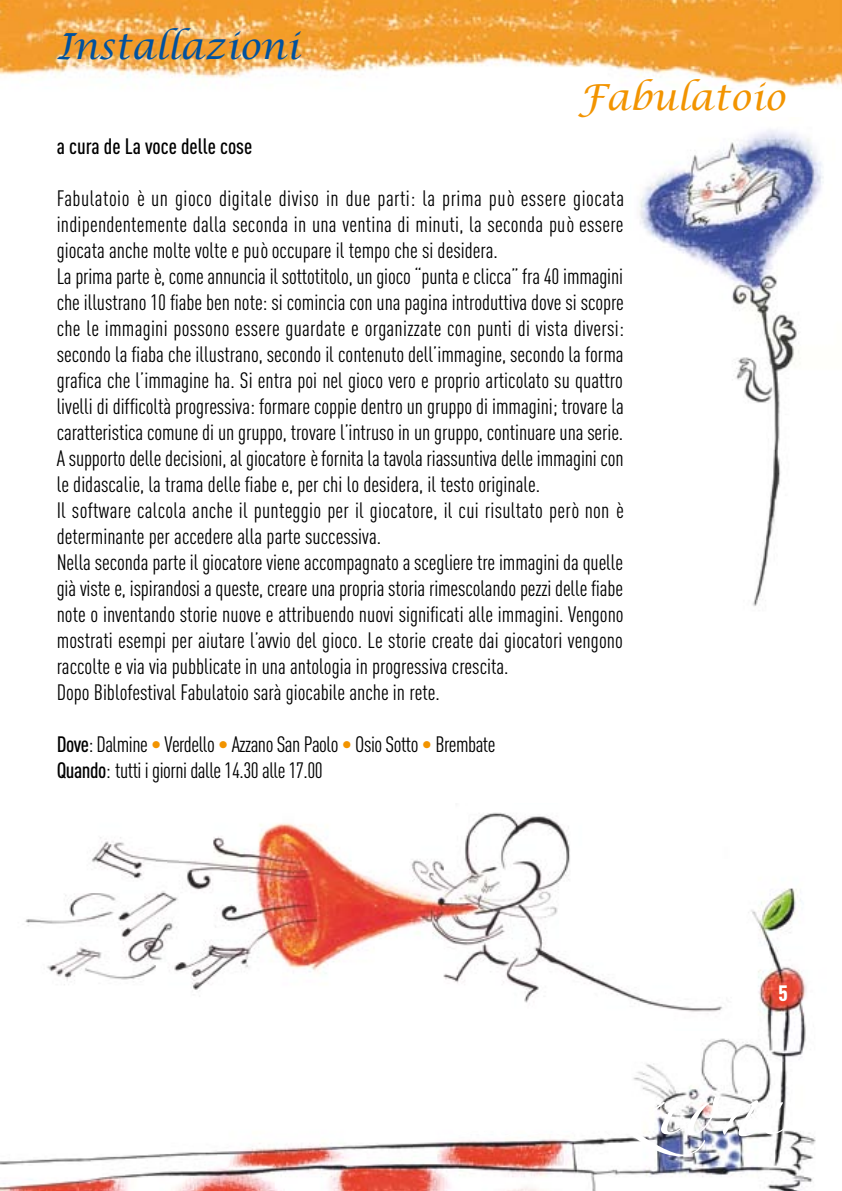
<style>
.page{position:relative;width:842px;height:1191px;background:#fff}
.page>*{position:absolute;margin:0;border:0;box-sizing:border-box;transform-origin:0 0}
.t1{font:italic 36px "Lucida Calligraphy";color:#00519e}
.t2{font:italic 36px "Lucida Calligraphy";color:#f29400}
.t3{font:22px/26px "DIN Cond";color:#000}
.t4{font:22px/26px "DIN Cond";letter-spacing:-.02em;color:#000}
.t5{font:500 22px "DIN Cond";color:#000}
.t6{font:900 22px "DIN Cond";color:#fff}
.s1{font-weight:500}
.s2{color:#f29400}
</style>
<div class="page">
<img style="left:0;top:888px;width:816px;height:303px">
<img style="left:0;top:0;width:842px;height:89px">
<img style="left:9px;top:812px;width:727px;height:218px">
<img style="left:640px;top:130px;width:184px;height:476px">
<h1 class="t1" style="left:57px;top:25px;width:244px">Installazioni</h1>
<h1 class="t2" style="left:578px;top:76px;width:209px">Fabulatoio</h1>
<p class="t5" style="left:57px;top:133px;width:197px">a cura de La voce delle cose</p>
<p class="t3" style="left:57px;top:185px;width:569px">Fabulatoio è un gioco digitale diviso in due parti: la prima può essere giocata indipendentemente dalla seconda in una ventina di minuti, la seconda può essere giocata anche molte volte e può occupare il tempo che si desidera.<br>La prima parte è, come annuncia il sottotitolo, un gioco “punta e clicca” fra 40 immagini che illustrano 10 fiabe ben note: si comincia con una pagina introduttiva dove si scopre che le immagini possono essere guardate e organizzate con punti di vista diversi: secondo la fiaba che illustrano, secondo il contenuto dell’immagine, secondo la forma grafica che l’immagine ha. Si entra poi nel gioco vero e proprio articolato su quattro livelli di difficoltà progressiva: formare coppie dentro un gruppo di immagini; trovare la caratteristica comune di un gruppo, trovare l’intruso in un gruppo, continuare una serie.<br>A supporto delle decisioni, al giocatore è fornita la tavola riassuntiva delle immagini con le didascalie, la trama delle fiabe e, per chi lo desidera, il testo originale.<br>Il software calcola anche il punteggio per il giocatore, il cui risultato però non è determinante per accedere alla parte successiva.<br>Nella seconda parte il giocatore viene accompagnato a scegliere tre immagini da quelle già viste e, ispirandosi a queste, creare una propria storia rimescolando pezzi delle fiabe note o inventando storie nuove e attribuendo nuovi significati alle immagini. Vengono mostrati esempi per aiutare l’avvio del gioco. Le storie create dai giocatori vengono raccolte e via via pubblicate in una antologia in progressiva crescita.<br>Dopo Biblofestival Fabulatoio sarà giocabile anche in rete.</p>
<p class="t4" style="left:57px;top:731px;width:440px"><span class="s1">Dove</span>: Dalmine <span class="s2">•</span> Verdello <span class="s2">•</span> Azzano San Paolo <span class="s2">•</span> Osio Sotto <span class="s2">•</span> Brembate<br><span class="s1">Quando</span>: tutti i giorni dalle 14.30 alle 17.00</p>
<p class="t6" style="left:778px;top:979px;width:11px">5</p>
</div>
